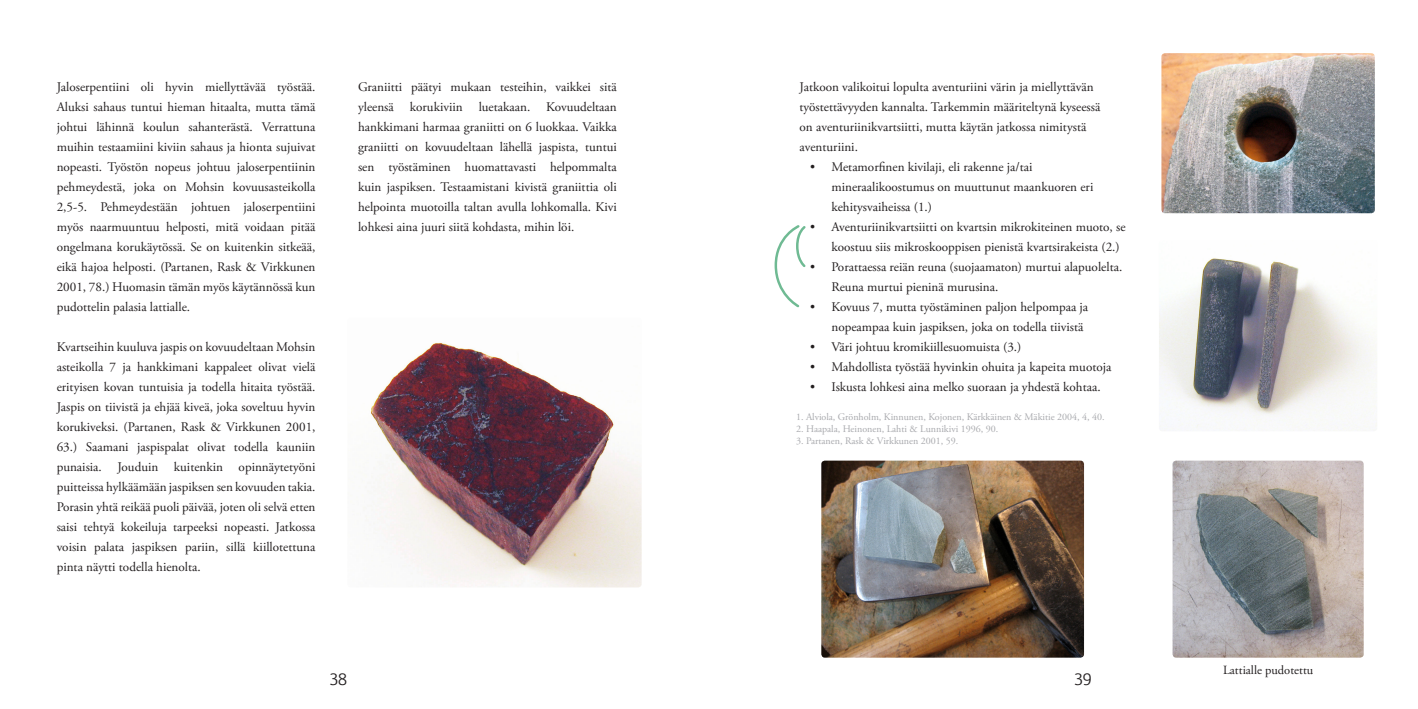
<style>
.page{position:relative;width:1418px;height:709px;background:#fff}
.page>*{position:absolute;margin:0;border:0;box-sizing:border-box;transform-origin:0 0}
.t1{font:15px "Euphemia CAS";color:#231f20}
.leipis{font:13.12px/20px "Adobe Garamond Pro";color:#231f20}
.Kuvateksti{font:12.5px "Adobe Garamond Pro";color:#231f20}
.kuvalähde{font:10px "Adobe Garamond Pro";color:#a8a9ad}
</style>
<div class="page">
<img style="left:1161px;top:53px;width:213px;height:160px">
<img style="left:1159px;top:258px;width:218px;height:173px">
<img style="left:1172px;top:460px;width:191px;height:197px">
<img style="left:821px;top:460px;width:263px;height:197px">
<svg style="left:774px;top:225px;width:32px;height:83px"></svg>
<img style="left:354px;top:342px;width:287px;height:245px">
<p class="leipis" style="left:57px;top:77px;width:260px;text-align:justify">Jaloserpentiini oli hyvin miellyttävää työstää.<br>Aluksi sahaus tuntui hieman hitaalta, mutta tämä johtui lähinnä koulun sahanterästä. Verrattuna muihin testaamiini kiviin sahaus ja hionta sujuivat nopeasti. Työstön nopeus johtuu jaloserpentiinin pehmeydestä, joka on Mohsin kovuusasteikolla 2,5-5. Pehmeydestään johtuen jaloserpentiini myös naarmuuntuu helposti, mitä voidaan pitää ongelmana korukäytössä. Se on kuitenkin sitkeää, eikä hajoa helposti. (Partanen, Rask &amp; Virkkunen 2001, 78.) Huomasin tämän myös käytännössä kun pudottelin palasia lattialle.</p>
<p class="leipis" style="left:57px;top:337px;width:260px;text-align:justify">Kvartseihin kuuluva jaspis on kovuudeltaan Mohsin asteikolla 7 ja hankkimani kappaleet olivat vielä erityisen kovan tuntuisia ja todella hitaita työstää.<br>Jaspis on tiivistä ja ehjää kiveä, joka soveltuu hyvin korukiveksi. (Partanen, Rask &amp; Virkkunen 2001, 63.) Saamani jaspispalat olivat todella kauniin punaisia. Jouduin kuitenkin opinnäytetyöni puitteissa hylkäämään jaspiksen sen kovuuden takia.<br>Porasin yhtä reikää puoli päivää, joten oli selvä etten saisi tehtyä kokeiluja tarpeeksi nopeasti. Jatkossa voisin palata jaspiksen pariin, sillä kiillotettuna pinta näytti todella hienolta.</p>
<p class="leipis" style="left:358px;top:77px;width:260px;text-align:justify">Graniitti päätyi mukaan testeihin, vaikkei sitä yleensä korukiviin luetakaan. Kovuudeltaan hankkimani harmaa graniitti on 6 luokkaa. Vaikka graniitti on kovuudeltaan lähellä jaspista, tuntui sen työstäminen huomattavasti helpommalta kuin jaspiksen. Testaamistani kivistä graniittia oli helpointa muotoilla taltan avulla lohkomalla. Kivi lohkesi aina juuri siitä kohdasta, mihin löi.</p>
<p class="leipis" style="left:799px;top:77px;width:302px">Jatkoon valikoitui lopulta aventuriini värin ja miellyttävän työstettävyyden kannalta. Tarkemmin määriteltynä kyseessä on aventuriinikvartsiitti, mutta käytän jatkossa nimitystä aventuriini.</p>
<p class="leipis" style="left:831px;top:157px;width:263px;text-indent:-21px">• Metamorfinen kivilaji, eli rakenne ja/tai mineraalikoostumus on muuttunut maankuoren eri kehitysvaiheissa (1.)</p>
<p class="leipis" style="left:831px;top:217px;width:295px;text-indent:-21px">• Aventuriinikvartsiitti on kvartsin mikrokiteinen muoto, se koostuu siis mikroskooppisen pienistä kvartsirakeista (2.)</p>
<p class="leipis" style="left:831px;top:257px;width:292px;text-indent:-21px">• Porattaessa reiän reuna (suojaamaton) murtui alapuolelta.<br>Reuna murtui pieninä murusina.</p>
<p class="leipis" style="left:831px;top:297px;width:258px;text-indent:-21px">• Kovuus 7, mutta työstäminen paljon helpompaa ja nopeampaa kuin jaspiksen, joka on todella tiivistä</p>
<p class="leipis" style="left:810px;top:337px;width:213px">• Väri johtuu kromikiillesuomuista (3.)</p>
<p class="leipis" style="left:810px;top:357px;width:303px">• Mahdollista työstää hyvinkin ohuita ja kapeita muotoja</p>
<p class="leipis" style="left:810px;top:377px;width:292px">• Iskusta lohkesi aina melko suoraan ja yhdestä kohtaa.</p>
<p class="kuvalähde" style="left:796px;top:410px;width:310px">1. Alviola, Grönholm, Kinnunen, Kojonen, Kärkkäinen &amp; Mäkitie 2004, 4, 40.</p>
<p class="kuvalähde" style="left:796px;top:422px;width:204px">2. Haapala, Heinonen, Lahti &amp; Lunnikivi 1996, 90.</p>
<p class="kuvalähde" style="left:796px;top:434px;width:164px">3. Partanen, Rask &amp; Virkkunen 2001, 59.</p>
<p class="t1" style="left:329px;top:668px;width:19px">38</p>
<p class="t1" style="left:1074px;top:668px;width:19px">39</p>
<p class="Kuvateksti" style="left:1222px;top:662px;width:92px">Lattialle pudotettu</p>
</div>
